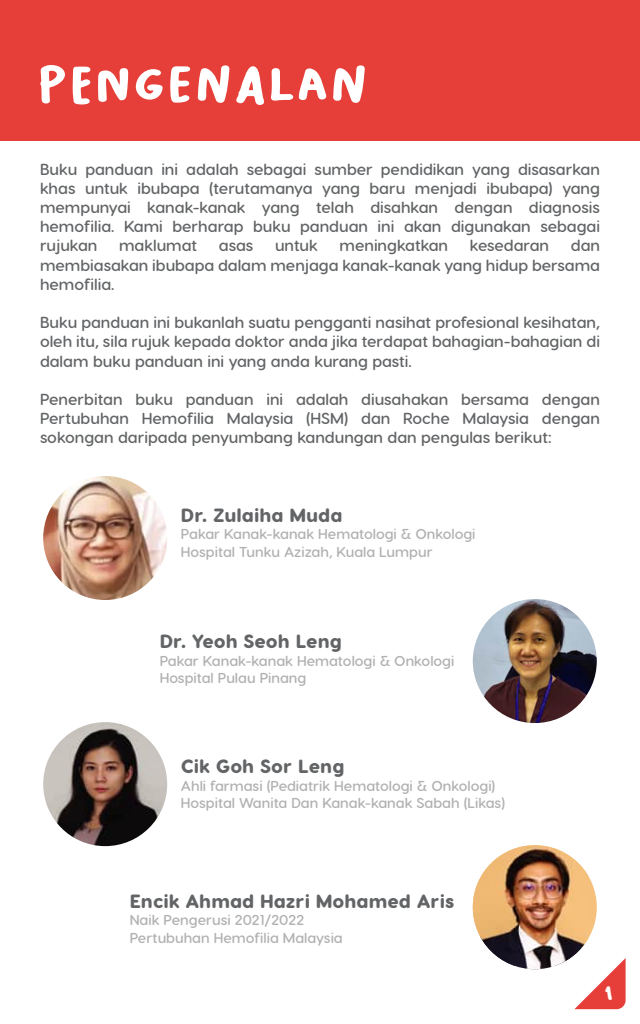
<style>
.page{position:relative;width:640px;height:1024px;background:#fff}
.page>*{position:absolute;margin:0;border:0;box-sizing:border-box;transform-origin:0 0}
.t1{font:51.2px "Bakso Sapi";color:#fff}
.t2{font:800 19.2px "Visby Round CF";color:#626466}
.t3{font:600 16px/19.2px "Visby Round CF";color:#626466;text-align:justify}
.t4{font:600 14.4px/17.2px "Visby Round CF";color:#b1b1b2}
</style>
<div class="page">
<div style="left:0;top:0;width:640px;height:141px;background:#e63f39"></div>
<img style="left:43px;top:476px;width:124px;height:124px;border-radius:62px">
<img style="left:473px;top:599px;width:124px;height:124px;border-radius:62px">
<img style="left:43px;top:722px;width:124px;height:124px;border-radius:62px">
<img style="left:473px;top:845px;width:115px;height:124px">
<img style="left:473px;top:845px;width:124px;height:124px;border-radius:62px">
<svg style="left:574px;top:958px;width:52px;height:51px"></svg>
<h1 class="t1" style="left:37px;top:55px;width:334px">PENGENALAN</h1>
<p class="t3" style="left:40px;top:159px;width:562px">Buku panduan ini adalah sebagai sumber pendidikan yang disasarkan khas untuk ibubapa (terutamanya yang baru menjadi ibubapa) yang mempunyai kanak-kanak yang telah disahkan dengan diagnosis hemofilia. Kami berharap buku panduan ini akan digunakan sebagai rujukan</p>
<p class="t3" style="left:119px;top:236px;width:80px">maklumat</p>
<p class="t3" style="left:219px;top:236px;width:36px">asas</p>
<p class="t3" style="left:275px;top:236px;width:44px">untuk</p>
<p class="t3" style="left:340px;top:236px;width:110px">meningkatkan</p>
<p class="t3" style="left:470px;top:236px;width:81px">kesedaran</p>
<p class="t3" style="left:40px;top:236px;width:562px;text-indent:531px">dan membiasakan ibubapa dalam menjaga kanak-kanak yang hidup bersama hemofilia.</p>
<p class="t3" style="left:40px;top:313px;width:562px">Buku panduan ini bukanlah suatu pengganti nasihat profesional kesihatan, oleh itu, sila rujuk kepada doktor anda jika terdapat bahagian-bahagian di dalam buku panduan ini yang anda kurang pasti.</p>
<p class="t3" style="left:40px;top:389px;width:562px">Penerbitan buku panduan ini adalah diusahakan bersama dengan Pertubuhan Hemofilia Malaysia (HSM) dan Roche Malaysia dengan sokongan daripada penyumbang kandungan dan pengulas berikut:</p>
<p class="t2" style="left:181px;top:503px;width:163px">Dr. Zulaiha Muda</p>
<p class="t4" style="left:181px;top:525px;width:296px">Pakar Kanak-kanak Hematologi &amp; Onkologi<br>Hospital Tunku Azizah, Kuala Lumpur</p>
<p class="t2" style="left:160px;top:629px;width:184px">Dr. Yeoh Seoh Leng</p>
<p class="t4" style="left:160px;top:652px;width:296px">Pakar Kanak-kanak Hematologi &amp; Onkologi<br>Hospital Pulau Pinang</p>
<p class="t2" style="left:181px;top:754px;width:165px">Cik Goh Sor Leng</p>
<p class="t4" style="left:181px;top:777px;width:326px">Ahli farmasi (Pediatrik Hematologi &amp; Onkologi)<br>Hospital Wanita Dan Kanak-kanak Sabah (Likas)</p>
<p class="t2" style="left:130px;top:889px;width:326px">Encik Ahmad Hazri Mohamed Aris</p>
<p class="t4" style="left:130px;top:911px;width:215px">Naik Pengerusi 2021/2022<br>Pertubuhan Hemofilia Malaysia</p>
</div>
